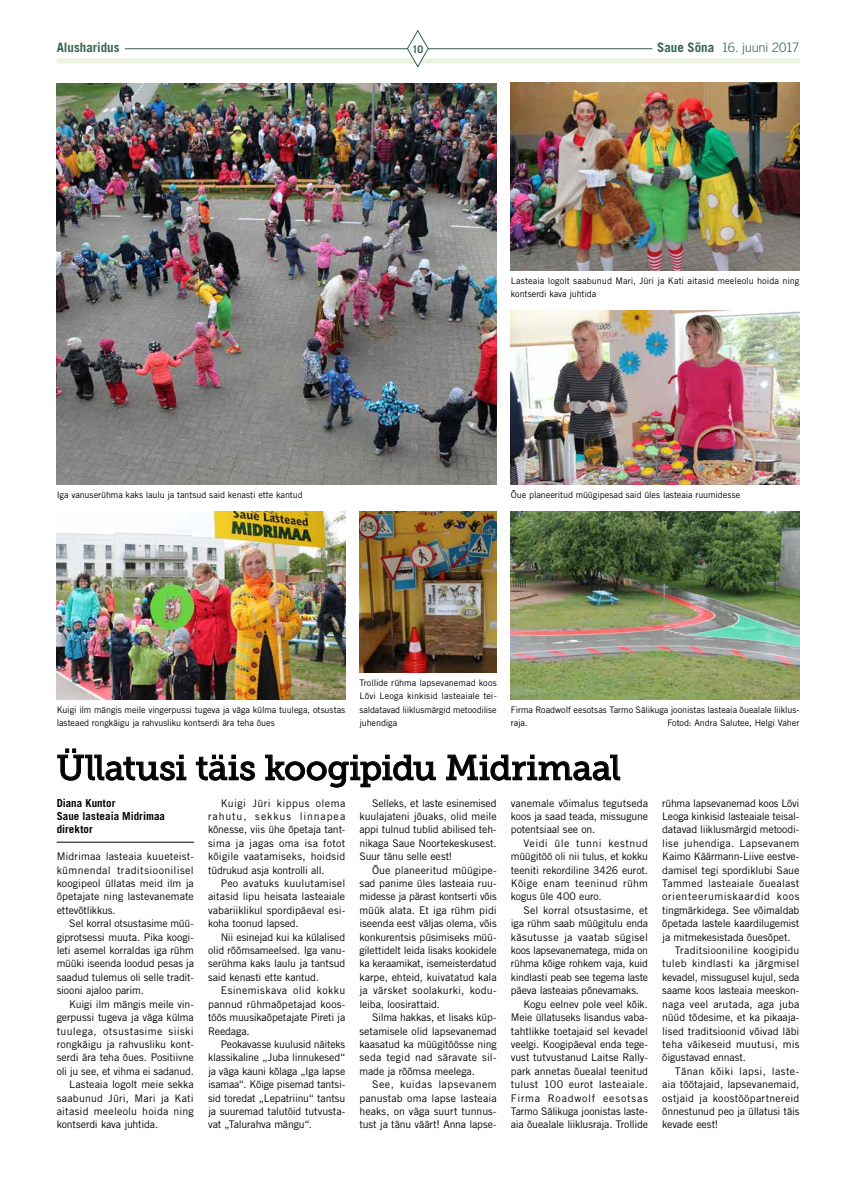
<style>
.page{position:relative;width:842px;height:1191px;background:#fff}
.page>*{position:absolute;margin:0;border:0;box-sizing:border-box;transform-origin:0 0}
.t1{font:35px "Museo Slab 500";letter-spacing:-.005em;color:#000}
.t2{font:300 13px "Trade Gothic LT Std";letter-spacing:-.025em;color:#346349}
.t3{font:700 13px "Trade Gothic LT Std";color:#346349}
.t4{font:700 11px/13.4px "Trade Gothic LT Std";letter-spacing:.005em;color:#000}
.t5{font:10.5px/13.4px "Trade Gothic LT Std";letter-spacing:-.005em;color:#000;text-align:justify}
.t6{font:10.5px "Trade Gothic LT Std";letter-spacing:.025em;color:#000}
.t7{font:10.5px "Trade Gothic LT Std";letter-spacing:.02em;color:#000}
.t8{font:10.5px "Trade Gothic LT Std";letter-spacing:.015em;color:#000}
.t9{font:10.5px "Trade Gothic LT Std";letter-spacing:.04em;color:#000}
.t10{font:10.5px "Trade Gothic LT Std";letter-spacing:.055em;color:#000}
.t11{font:10.5px "Trade Gothic LT Std";letter-spacing:.03em;color:#000}
.t12{font:10.5px "Trade Gothic LT Std";letter-spacing:.07em;color:#000}
.t13{font:700 10.5px "Trade Gothic LT Std";color:#346349}
.t14{font:9px/13.4px "Trade Gothic LT Std";letter-spacing:-.005em;color:#000}
.s1{font-weight:700}
</style>
<div class="page">
<div style="left:57px;top:58px;width:743px;height:5px;background:#edf3e2"></div>
<hr style="left:125px;top:48px;width:527px;height:1px;background:#346349">
<svg style="left:407px;top:30px;width:22px;height:38px"></svg>
<svg style="left:57px;top:748px;width:130px;height:33px"></svg>
<svg style="left:195px;top:754px;width:61px;height:27px"></svg>
<svg style="left:265px;top:754px;width:171px;height:34px"></svg>
<svg style="left:446px;top:754px;width:175px;height:27px"></svg>
<hr style="left:57px;top:842px;width:137px;height:1px;background:#000">
<img style="left:511px;top:83px;width:288px;height:187px">
<img style="left:511px;top:311px;width:288px;height:174px">
<img style="left:359px;top:512px;width:138px;height:160px">
<img style="left:511px;top:512px;width:288px;height:187px">
<img style="left:57px;top:83px;width:440px;height:402px">
<img style="left:57px;top:512px;width:288px;height:187px">
<p class="t3" style="left:57px;top:39px;width:64px">Alusharidus</p>
<p class="t13" style="left:412px;top:42px;width:13px">10</p>
<p class="t2" style="left:657px;top:40px;width:143px"><span class="s1">Saue Sõna</span> 16. juuni 2017</p>
<p class="t14" style="left:511px;top:274px;width:290px">Lasteaia logolt saabunud Mari, Jüri ja Kati aitasid meeleolu hoida ning kontserdi kava juhtida</p>
<p class="t14" style="left:57px;top:488px;width:248px">Iga vanuserühma kaks laulu ja tantsud said kenasti ette kantud</p>
<p class="t14" style="left:511px;top:488px;width:231px">Õue planeeritud müügipesad said üles lasteaia ruumidesse</p>
<p class="t14" style="left:57px;top:703px;width:290px">Kuigi ilm mängis meile vingerpussi tugeva ja väga külma tuulega, otsustas lasteaed rongkäigu ja rahvusliku kontserdi ära teha õues</p>
<p class="t14" style="left:359px;top:676px;width:139px;text-align:justify">Trollide rühma lapsevanemad koos Lõvi Leoga kinkisid lasteaiale tei&shy;saldatavad liiklusmärgid metoodilise juhendiga</p>
<p class="t14" style="left:511px;top:703px;width:290px">Firma Roadwolf eesotsas Tarmo Sälikuga joonistas lasteaia õuealale liiklus&shy;raja.</p>
<p class="t14" style="left:667px;top:716px;width:134px">Fotod: Andra Salutee, Helgi Vaher</p>
<h1 class="t1" style="left:57px;top:748px;width:566px">Üllatusi täis koogipidu Midrimaal</h1>
<p class="t4" style="left:57px;top:796px;width:110px">Diana Kuntor<br>Saue lasteaia Midrimaa direktor</p>
<p class="t5" style="left:57px;top:849px;width:139px">Midrimaa lasteaia kuueteist&shy;kümnendal traditsioonilisel koogipeol üllatas meid ilm ja õpetajate ning lastevanemate ettevõtlikkus.</p>
<p class="t5" style="left:57px;top:916px;width:139px;text-indent:13px">Sel korral otsustasime müü&shy;giprotsessi muuta. Pika koogi&shy;leti asemel korraldas iga rühm müüki iseenda loodud pesas ja saadud tulemus oli selle tradit&shy;siooni ajaloo parim.</p>
<p class="t5" style="left:69px;top:997px;width:126px">Kuigi ilm mängis meile vin-</p>
<p class="t5" style="left:57px;top:1010px;width:139px">gerpussi tugeva ja väga külma</p>
<p class="t9" style="left:57px;top:1024px;width:139px">tuulega, otsustasime siiski</p>
<p class="t5" style="left:57px;top:1037px;width:139px">rongkäigu ja rahvusliku kont-</p>
<p class="t5" style="left:57px;top:1050px;width:139px">serdi ära teha õues. Positiivne</p>
<p class="t5" style="left:57px;top:1064px;width:139px">oli ju see, et vihma ei sadanud.</p>
<p class="t5" style="left:69px;top:1077px;width:126px">Lasteaia logolt meie sekka</p>
<p class="t7" style="left:57px;top:1091px;width:139px">saabunud Jüri, Mari ja Kati</p>
<p class="t8" style="left:57px;top:1104px;width:139px">aitasid meeleolu hoida ning</p>
<p class="t5" style="left:57px;top:1117px;width:103px">kontserdi kava juhtida.</p>
<p class="t5" style="left:359px;top:796px;width:139px;text-indent:13px">Selleks, et laste esinemised kuulajateni jõuaks, olid meile appi tulnud tublid abilised teh&shy;nikaga Saue Noortekeskusest.<br>Suur tänu selle eest!</p>
<p class="t5" style="left:359px;top:863px;width:139px;text-indent:13px">Õue planeeritud müügipe&shy;sad panime üles lasteaia ruu&shy;midesse ja pärast kontserti võis müük alata. Et iga rühm pidi iseenda eest väljas olema, võis konkurentsis püsimiseks müü&shy;gilettidelt leida lisaks kookidele ka keraamikat, isemeisterdatud karpe, ehteid, kuivatatud kala ja värsket soolakurki, kodu&shy;leiba, loosirattaid.</p>
<p class="t5" style="left:359px;top:1010px;width:139px;text-indent:13px">Silma hakkas, et lisaks küp&shy;setamisele olid lapsevanemad kaasatud ka müügitöösse ning seda tegid nad säravate sil&shy;made ja rõõmsa meelega.</p>
<p class="t5" style="left:359px;top:1077px;width:139px;text-indent:13px">See, kuidas lapsevanem panustab oma lapse lasteaia heaks, on väga suurt tunnus&shy;tust ja tänu väärt! Anna lapse-</p>
<p class="t5" style="left:208px;top:796px;width:139px;text-indent:13px">Kuigi Jüri kippus olema rahutu, sekkus linnapea kõnesse, viis ühe õpetaja tant&shy;sima ja jagas oma isa fotot kõigile vaatamiseks, hoidsid tüdrukud asja kontrolli all.</p>
<p class="t5" style="left:208px;top:876px;width:139px;text-indent:13px">Peo avatuks kuulutamisel aitasid lipu heisata lasteaiale vabariiklikul spordipäeval esi&shy;koha toonud lapsed.</p>
<p class="t5" style="left:208px;top:930px;width:139px;text-indent:13px">Nii esinejad kui ka külalised olid rõõmsameelsed. Iga vanu&shy;serühma kaks laulu ja tantsud said kenasti ette kantud.</p>
<p class="t5" style="left:208px;top:983px;width:139px;text-indent:13px">Esinemiskava olid kokku pannud rühmaõpetajad koos&shy;töös muusikaõpetajate Pireti ja Reedaga.</p>
<p class="t5" style="left:208px;top:1037px;width:139px;text-indent:13px">Peokavasse kuulusid näiteks klassikaline „Juba linnukesed“ ja väga kauni kõlaga „Iga lapse isamaa“. Kõige pisemad tantsi&shy;sid toredat „Lepatriinu“ tantsu ja suuremad talutöid tutvusta&shy;vat „Talurahva mängu“.</p>
<p class="t5" style="left:511px;top:796px;width:139px">vanemale võimalus tegutseda koos ja saad teada, missugune potentsiaal see on.</p>
<p class="t5" style="left:511px;top:836px;width:139px;text-indent:13px">Veidi üle tunni kestnud müügitöö oli nii tulus, et kokku teeniti rekordiline 3426 eurot.<br>Kõige enam teeninud rühm kogus üle 400 euro.</p>
<p class="t8" style="left:523px;top:903px;width:126px">Sel korral otsustasime, et</p>
<p class="t5" style="left:511px;top:916px;width:139px">iga rühm saab müügitulu enda</p>
<p class="t6" style="left:511px;top:930px;width:139px">käsutusse ja vaatab sügisel</p>
<p class="t5" style="left:511px;top:943px;width:139px">koos lapsevanematega, mida on</p>
<p class="t5" style="left:511px;top:957px;width:139px">rühma kõige rohkem vaja, kuid</p>
<p class="t5" style="left:511px;top:970px;width:139px">kindlasti peab see tegema laste</p>
<p class="t5" style="left:511px;top:983px;width:130px">päeva lasteaias põnevamaks.</p>
<p class="t5" style="left:523px;top:997px;width:126px">Kogu eelnev pole veel kõik.</p>
<p class="t5" style="left:511px;top:1010px;width:139px">Meie üllatuseks lisandus vaba-</p>
<p class="t5" style="left:511px;top:1024px;width:139px">tahtlikke toetajaid sel kevadel</p>
<p class="t5" style="left:511px;top:1037px;width:139px">veelgi. Koogipäeval enda tege-</p>
<p class="t5" style="left:511px;top:1050px;width:139px">vust tutvustanud Laitse Rally-</p>
<p class="t5" style="left:511px;top:1064px;width:139px">park annetas õuealal teenitud</p>
<p class="t7" style="left:511px;top:1078px;width:139px">tulust 100 eurot lasteaiale.</p>
<p class="t12" style="left:511px;top:1091px;width:139px">Firma Roadwolf eesotsas</p>
<p class="t5" style="left:511px;top:1104px;width:139px">Tarmo Sälikuga joonistas laste-</p>
<p class="t5" style="left:511px;top:1117px;width:139px">aia õuealale liiklusraja. Trollide</p>
<p class="t5" style="left:662px;top:796px;width:139px">rühma lapsevanemad koos Lõvi</p>
<p class="t5" style="left:662px;top:809px;width:139px">Leoga kinkisid lasteaiale teisal-</p>
<p class="t5" style="left:662px;top:823px;width:139px">datavad liiklusmärgid metoodi-</p>
<p class="t6" style="left:662px;top:836px;width:139px">lise juhendiga. Lapsevanem</p>
<p class="t5" style="left:662px;top:849px;width:139px">Kaimo Käärmann-Liive eestve-</p>
<p class="t5" style="left:662px;top:863px;width:139px">damisel tegi spordiklubi Saue</p>
<p class="t6" style="left:662px;top:877px;width:139px">Tammed lasteaiale õuealast</p>
<p class="t10" style="left:662px;top:890px;width:139px">orienteerumiskaardid koos</p>
<p class="t5" style="left:662px;top:903px;width:139px">tingmärkidega. See võimaldab</p>
<p class="t5" style="left:662px;top:916px;width:139px">õpetada lastele kaardilugemist</p>
<p class="t5" style="left:662px;top:930px;width:130px">ja mitmekesistada õuesõpet.</p>
<p class="t8" style="left:675px;top:944px;width:126px">Traditsiooniline koogipidu</p>
<p class="t7" style="left:662px;top:957px;width:139px">tuleb kindlasti ka järgmisel</p>
<p class="t5" style="left:662px;top:970px;width:139px">kevadel, missugusel kujul, seda</p>
<p class="t5" style="left:662px;top:983px;width:139px">saame koos lasteaia meeskon-</p>
<p class="t7" style="left:662px;top:997px;width:139px">naga veel arutada, aga juba</p>
<p class="t5" style="left:662px;top:1010px;width:139px">nüüd tõdesime, et ka pikaaja-</p>
<p class="t5" style="left:662px;top:1024px;width:139px">lised traditsioonid võivad läbi</p>
<p class="t5" style="left:662px;top:1037px;width:139px">teha väikeseid muutusi, mis</p>
<p class="t5" style="left:662px;top:1050px;width:85px">õigustavad ennast.</p>
<p class="t11" style="left:675px;top:1064px;width:126px">Tänan kõiki lapsi, laste-</p>
<p class="t5" style="left:662px;top:1077px;width:139px">aia töötajaid, lapsevanemaid,</p>
<p class="t6" style="left:662px;top:1091px;width:139px">ostjaid ja koostööpartnereid</p>
<p class="t5" style="left:662px;top:1104px;width:139px">õnnestunud peo ja üllatusi täis</p>
<p class="t5" style="left:662px;top:1117px;width:58px">kevade eest!</p>
</div>
